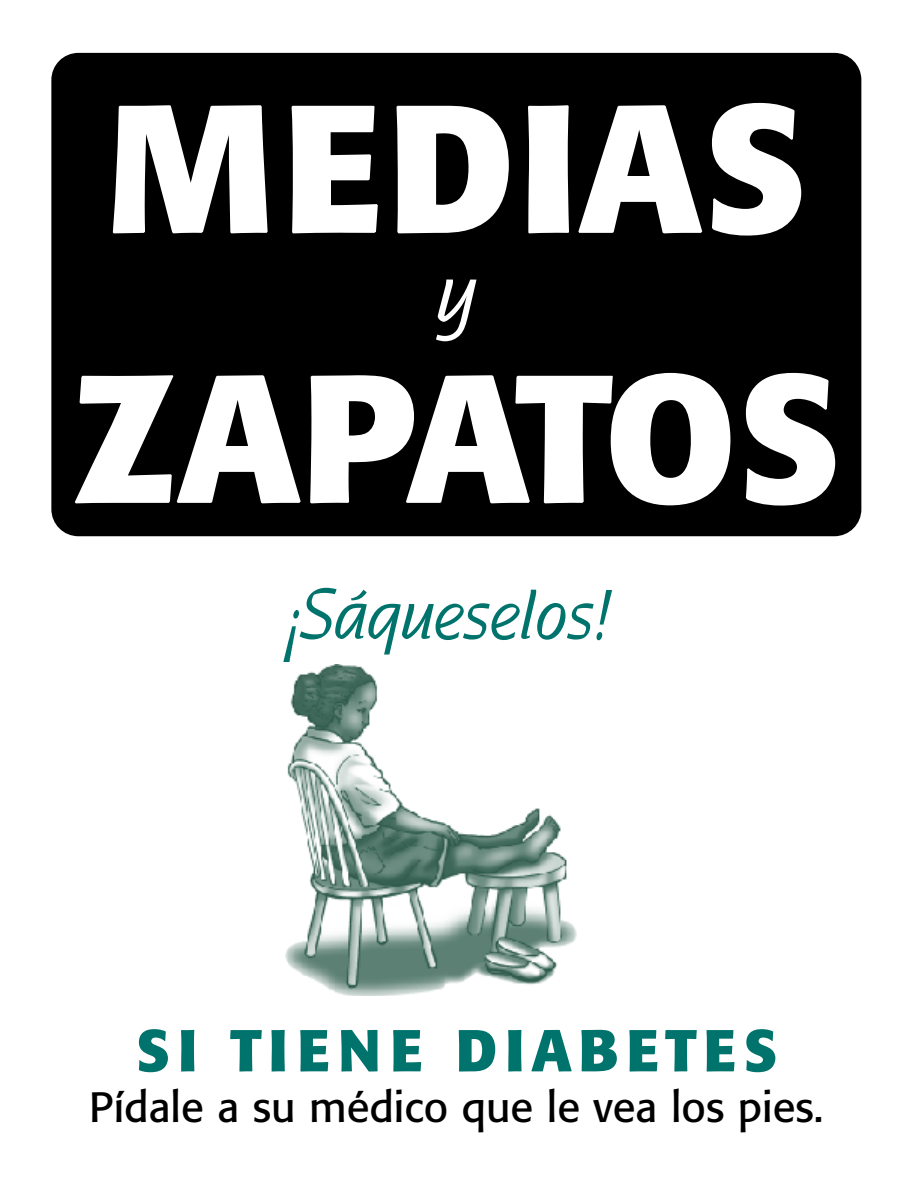
<style>
.page{position:relative;width:918px;height:1188px;background:#fff}
.page>*{position:absolute;margin:0;border:0;box-sizing:border-box;transform-origin:0 0}
.t1{font:700 180px "Formata";letter-spacing:-.02em;color:#fff}
.t2{font:700 180px "Formata";color:#fff}
.t3{font:500 condensed 87px "AT Nadianne";color:#fff}
.t4{font:500 condensed 72px "AT Nadianne";color:#00736c}
.t5{font:700 58.5px "Formata";letter-spacing:.135em;color:#00736c}
.t6{font:42px "Formata";color:#000}
</style>
<div class="page">
<div style="left:51px;top:53px;width:810px;height:483px;background:#000;border-radius:27px"></div>
<img style="left:283px;top:611px;width:16px;height:50px">
<img style="left:286px;top:665px;width:290px;height:331px">
<h1 class="t2" style="left:106px;top:89px;width:703px">MEDIAS</h1>
<h2 class="t3" style="left:436px;top:252px;width:42px">y</h2>
<h1 class="t1" style="left:72px;top:359px;width:771px">ZAPATOS</h1>
<h3 class="t4" style="left:298px;top:581px;width:313px">Sáqueselos!</h3>
<h3 class="t5" style="left:136px;top:1025px;width:643px">SI TIENE DI A BET E S</h3>
<p class="t6" style="left:89px;top:1089px;width:736px">Pídale a su médico que le vea los pies.</p>
</div>
